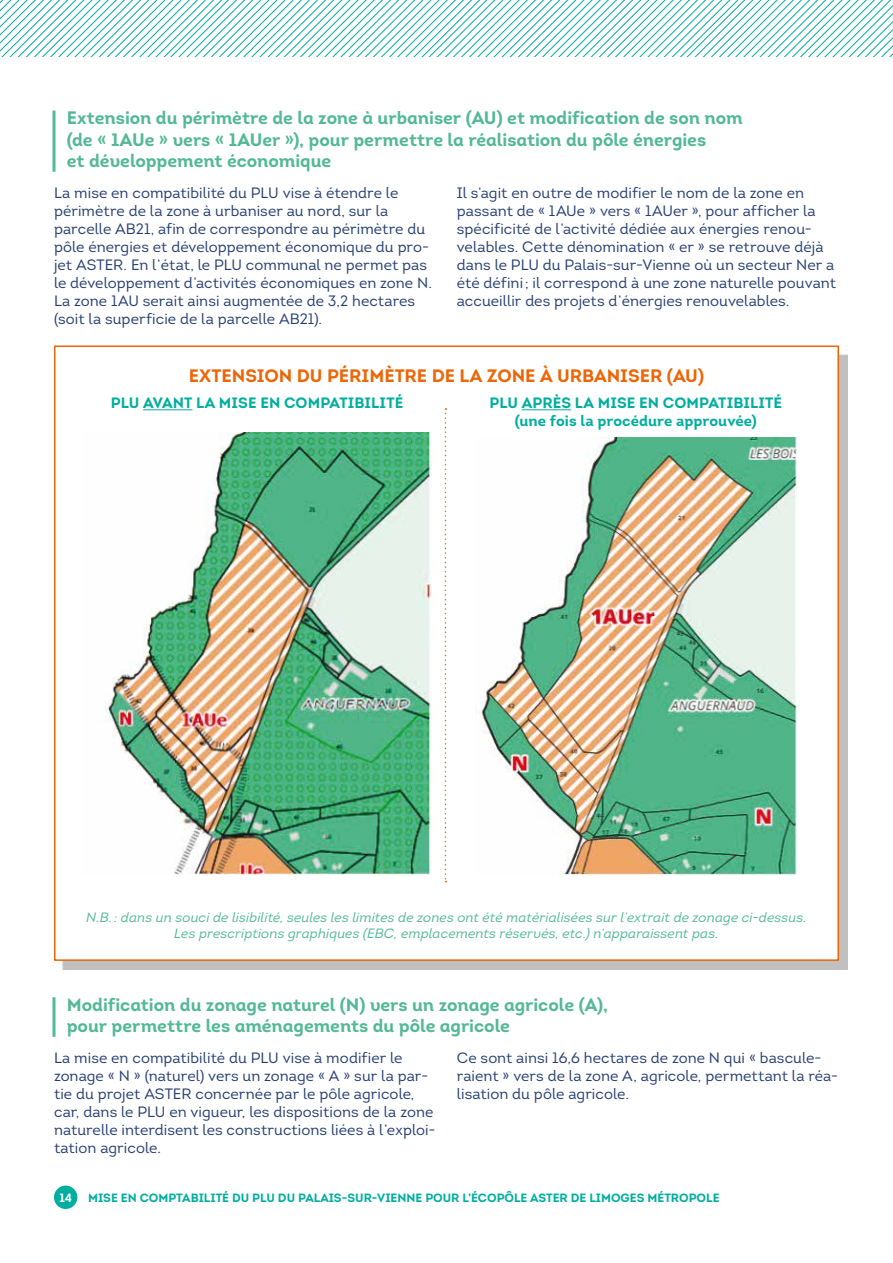
<style>
.page{position:relative;width:893px;height:1263px;background:#fff}
.page>*{position:absolute;margin:0;border:0;box-sizing:border-box;transform-origin:0 0}
.t1{font:18px/21.6px "Intro Bold Alt";letter-spacing:-.005em;color:#53b897}
.t2{font:18px "Intro Bold Caps";color:#ec6608}
.t3{font:15px/18px "Intro";letter-spacing:.005em;color:#243d70}
.t4{font:700 15px/18px "Intro";letter-spacing:.005em;color:#00ae9e;text-align:center}
.t5{font:italic 13.5px/16.2px "Intro";letter-spacing:.01em;color:#53b897;text-align:center}
.t6{font:12px "Intro Bold Caps";color:#00ae9e}
.t7{font:12px "Intro Bold Caps";color:#fff}
</style>
<div class="page">
<svg style="left:0;top:0;width:893px;height:57px"></svg>
<div style="left:54px;top:1185px;width:23px;height:24px;background:#00ae9e;border-radius:50%"></div>
<svg style="left:52px;top:111px;width:4px;height:61px"></svg>
<svg style="left:52px;top:997px;width:4px;height:40px"></svg>
<div style="left:63px;top:354px;width:785px;height:616px;background:#000;opacity:.25"></div>
<div style="left:55px;top:346px;width:783px;height:614px;background:#fff"></div>
<hr style="left:143px;top:409px;width:49px;height:1px;background:#00ae9e">
<img style="left:105px;top:432px;width:326px;height:443px">
<hr style="left:522px;top:409px;width:49px;height:1px;background:#00ae9e">
<img style="left:475px;top:438px;width:321px;height:437px">
<svg style="left:445px;top:408px;width:1px;height:474px"></svg>
<p class="t1" style="left:67px;top:107px;width:677px">Extension du périmètre de la zone à urbaniser (AU) et modification de son nom (de « 1AUe » vers « 1AUer »), pour permettre la réalisation du pôle énergies<br>et développement économique</p>
<p class="t3" style="left:54px;top:184px;width:380px">La mise en compatibilité du PLU vise à étendre le périmètre de la zone à urbaniser au nord, sur la parcelle AB21, afin de correspondre au périmètre du pôle énergies et développement économique du pro&shy;jet ASTER. En l’état, le PLU communal ne permet pas le développement d’activités économiques en zone N.<br>La zone 1AU serait ainsi augmentée de 3,2 hectares (soit la superficie de la parcelle AB21).</p>
<p class="t3" style="left:457px;top:184px;width:381px">Il s’agit en outre de modifier le nom de la zone en passant de « 1AUe » vers « 1AUer », pour afficher la spécificité de l’activité dédiée aux énergies renou&shy;velables. Cette dénomination « er » se retrouve déjà dans le PLU du Palais-sur-Vienne où un secteur Ner a été défini ; il correspond à une zone naturelle pouvant accueillir des projets d’énergies renouvelables.</p>
<p class="t2" style="left:189px;top:364px;width:517px">EXTENSION DU PÉRIMÈTRE DE LA ZONE À URBANISER (AU)</p>
<p class="t4" style="left:111px;top:394px;width:294px">PLU AVANT LA MISE EN COMPATIBILITÉ</p>
<p class="t4" style="left:490px;top:394px;width:294px">PLU APRÈS LA MISE EN COMPATIBILITÉ (une fois la procédure approuvée)</p>
<p class="t5" style="left:86px;top:909px;width:722px">N.B. : dans un souci de lisibilité, seules les limites de zones ont été matérialisées sur l’extrait de zonage ci-dessus.<br>Les prescriptions graphiques (EBC, emplacements réservés, etc.) n’apparaissent pas.</p>
<p class="t1" style="left:67px;top:993px;width:543px">Modification du zonage naturel (N) vers un zonage agricole (A), pour permettre les aménagements du pôle agricole</p>
<p class="t3" style="left:54px;top:1049px;width:383px">La mise en compatibilité du PLU vise à modifier le zonage « N » (naturel) vers un zonage « A » sur la par&shy;tie du projet ASTER concernée par le pôle agricole, car, dans le PLU en vigueur, les dispositions de la zone naturelle interdisent les constructions liées à l’exploi&shy;tation agricole.</p>
<p class="t3" style="left:457px;top:1049px;width:383px">Ce sont ainsi 16,6 hectares de zone N qui « bascule&shy;raient » vers de la zone A, agricole, permettant la réa&shy;lisation du pôle agricole.</p>
<p class="t7" style="left:59px;top:1190px;width:14px">14</p>
<p class="t6" style="left:88px;top:1190px;width:633px">MISE EN COMPTABILITÉ DU PLU DU PALAIS-SUR-VIENNE POUR L’ÉCOPÔLE ASTER DE LIMOGES MÉTROPOLE</p>
</div>
